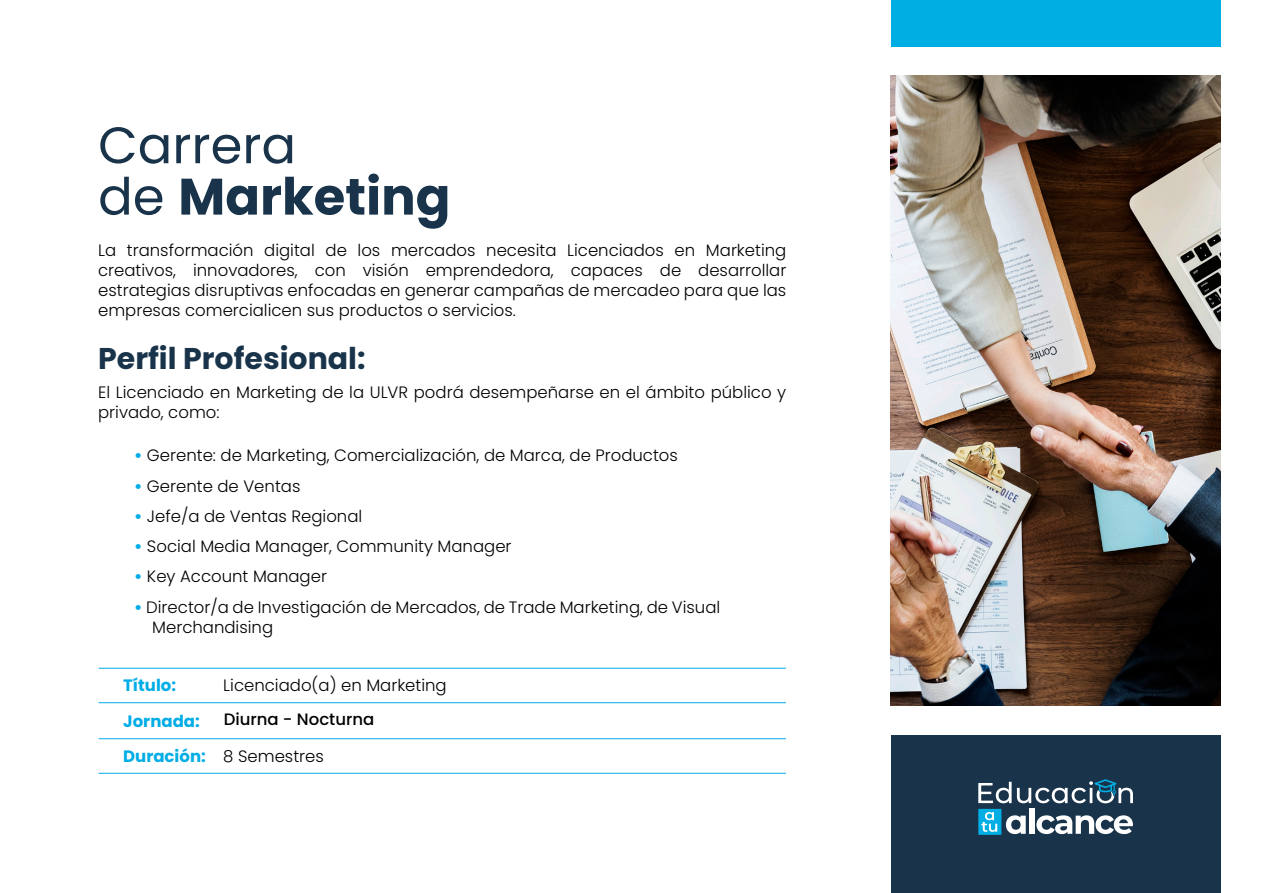
<style>
.page{position:relative;width:1263px;height:893px;background:#fff}
.page>*{position:absolute;margin:0;border:0;box-sizing:border-box;transform-origin:0 0}
.t1{font:51.3px/51.4px "Poppins";color:#18334a}
.t2{font:700 30px "Poppins";color:#18334a}
.t3{font:300 16.5px/19.8px "Poppins";color:#000}
.t4{font:700 16.5px/35.1px "Poppins";color:#00ade6}
.t5{font:500 16.5px "Poppins";color:#000}
.s1{font-weight:700}
.s2{font-weight:700;color:#00ade6}
</style>
<div class="page">
<div style="left:891px;top:0;width:329px;height:46px;background:#00aee4"></div>
<img style="left:891px;top:76px;width:329px;height:630px">
<div style="left:891px;top:736px;width:329px;height:157px;background:#18334a"></div>
<hr style="left:99px;top:702px;width:687px;height:1px;background:#00ade6">
<hr style="left:99px;top:738px;width:687px;height:1px;background:#00ade6">
<hr style="left:99px;top:773px;width:687px;height:1px;background:#00ade6">
<hr style="left:99px;top:668px;width:687px;height:1px;background:#00ade6">
<div style="left:1029px;top:809px;width:5px;height:25px;background:#fff"></div>
<svg style="left:1036px;top:815px;width:97px;height:19px"></svg>
<svg style="left:978px;top:782px;width:33px;height:21px"></svg>
<svg style="left:1017px;top:779px;width:116px;height:24px"></svg>
<svg style="left:978px;top:809px;width:48px;height:26px"></svg>
<h1 class="t1" style="left:98px;top:120px;width:354px">Carrera<br>de <span class="s1">Marketing</span></h1>
<p class="t3" style="left:98px;top:241px;width:690px;text-align:justify">La transformación digital de los mercados necesita Licenciados en Marketing creativos, innovadores, con visión emprendedora, capaces de desarrollar estrategias disruptivas enfocadas en generar campañas de mercadeo para que las empresas comercialicen sus productos o servicios.</p>
<h2 class="t2" style="left:98px;top:341px;width:269px">Perfil Profesional:</h2>
<p class="t3" style="left:98px;top:383px;width:690px">El Licenciado en Marketing de la ULVR podrá desempeñarse en el ámbito público y privado, como:</p>
<p class="t3" style="left:134px;top:446px;width:545px"><span class="s2">•</span> Gerente: de Marketing, Comercialización, de Marca, de Productos</p>
<p class="t3" style="left:134px;top:476px;width:168px"><span class="s2">•</span> Gerente de Ventas</p>
<p class="t3" style="left:134px;top:506px;width:230px"><span class="s2">•</span> Jefe/a de Ventas Regional</p>
<p class="t3" style="left:134px;top:536px;width:379px"><span class="s2">•</span> Social Media Manager, Community Manager</p>
<p class="t3" style="left:134px;top:567px;width:194px"><span class="s2">•</span> Key Account Manager</p>
<p class="t3" style="left:152px;top:597px;width:570px;text-indent:-18px"><span class="s2">•</span> Director/a de Investigación de Mercados, de Trade Marketing, de Visual<br>Merchandising</p>
<p class="t4" style="left:123px;top:668px;width:54px">Título:</p>
<p class="t4" style="left:123px;top:703px;width:84px">Jornada:<br>Duración:</p>
<p class="t3" style="left:223px;top:675px;width:225px">Licenciado(a) en Marketing</p>
<p class="t5" style="left:224px;top:710px;width:152px">Diurna - Nocturna</p>
<p class="t3" style="left:223px;top:746px;width:102px">8 Semestres</p>
</div>
